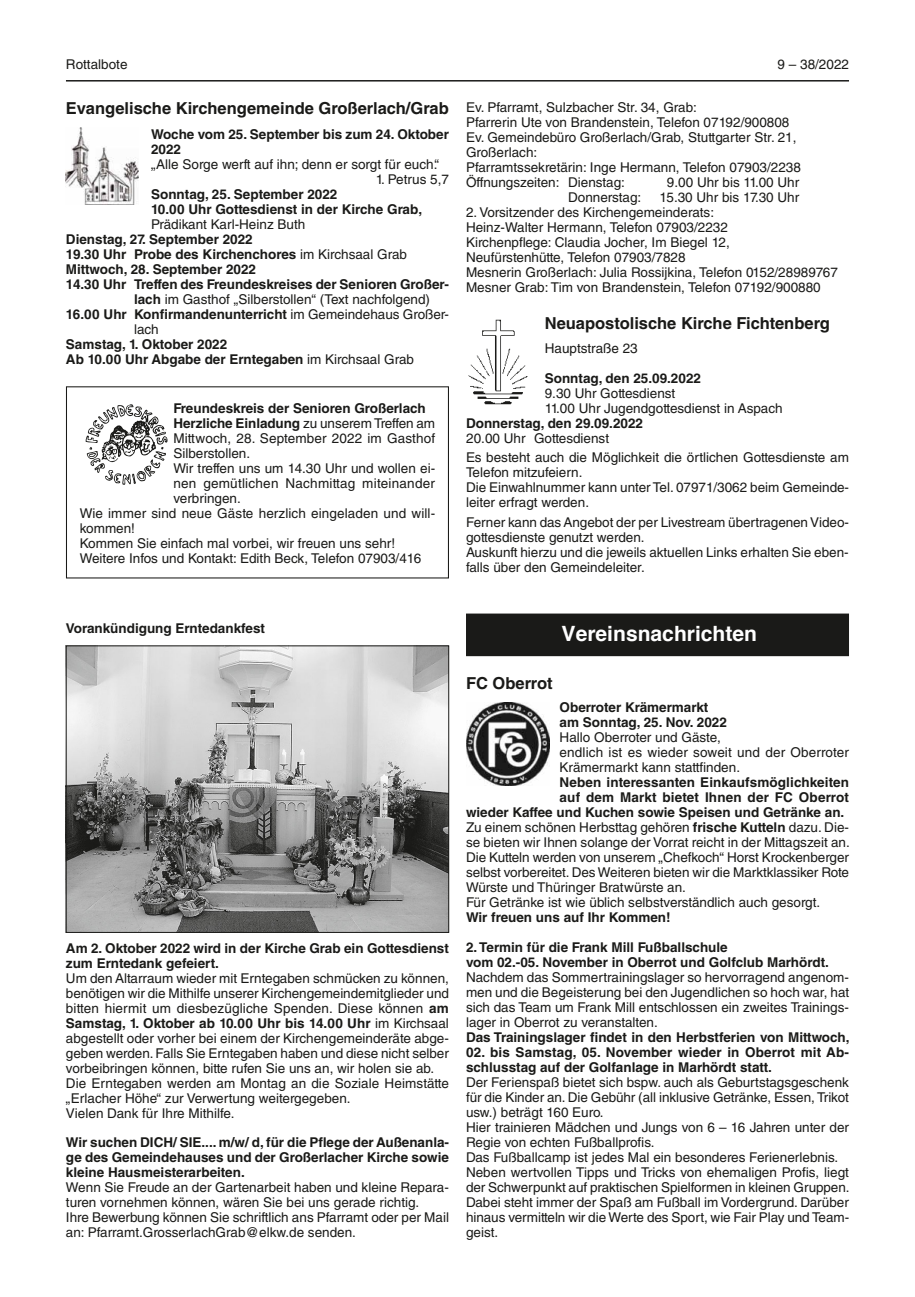
<style>
.page{position:relative;width:915px;height:1297px;background:#fff}
.page>*{position:absolute;margin:0;border:0;box-sizing:border-box;transform-origin:0 0}
.t1{font:700 21px "Helvetica";color:#fff}
.t2{font:700 16.5px "Helvetica LT Std";color:#1a1a18}
.t3{font:13.5px/15px "Helvetica LT Std";color:#1a1a18}
.t4{font:700 13.5px/15px "Helvetica LT Std";color:#1a1a18}
.t5{font:13.5px "Helvetica LT Std";letter-spacing:.02em;color:#1a1a18}
.s1{font-weight:400}
.s2{font-weight:700}
</style>
<div class="page">
<hr style="left:66px;top:80px;width:782px;height:2px;background:#1a1a18">
<svg style="left:86px;top:404px;width:81px;height:81px"></svg>
<div style="left:66px;top:386px;width:383px;height:192px;border:1px solid #1a1a18"></div>
<img style="left:68px;top:648px;width:379px;height:283px">
<div style="left:66px;top:646px;width:383px;height:287px;border:1px solid #1a1a18"></div>
<img style="left:66px;top:128px;width:73px;height:77px">
<img style="left:468px;top:319px;width:60px;height:85px">
<div style="left:467px;top:615px;width:380px;height:40px;background:#1a1a18"></div>
<div style="left:466px;top:613px;width:382px;height:43px;border:2px solid #1a1a18"></div>
<img style="left:466px;top:702px;width:83px;height:83px">
<p class="t3" style="left:66px;top:57px;width:63px">Rottalbote</p>
<p class="t3" style="left:777px;top:57px;width:73px">9 – 38/2022</p>
<p class="t2" style="left:66px;top:98px;width:384px">Evangelische Kirchengemeinde Großerlach/Grab</p>
<p class="t4" style="left:151px;top:126px;width:299px">Woche vom 25. September bis zum 24. Oktober<br>2022</p>
<p class="t3" style="left:151px;top:157px;width:289px">„Alle Sorge werft auf ihn; denn er sorgt für euch.“</p>
<p class="t3" style="left:375px;top:172px;width:75px">1. Petrus 5,7</p>
<p class="t4" style="left:151px;top:186px;width:272px">Sonntag, 25. September 2022<br>10.00 Uhr Gottesdienst in der Kirche Grab,</p>
<p class="t3" style="left:151px;top:217px;width:156px">Prädikant Karl-Heinz Buth</p>
<p class="t4" style="left:66px;top:231px;width:188px">Dienstag, 27. September 2022</p>
<p class="t4" style="left:66px;top:246px;width:342px">19.30 Uhr Probe des Kirchenchores <span class="s1">im Kirchsaal Grab</span></p>
<p class="t4" style="left:66px;top:261px;width:191px">Mittwoch, 28. September 2022</p>
<p class="t4" style="left:66px;top:276px;width:384px">14.30 Uhr Treffen des Freundeskreises der Senioren Großer-</p>
<p class="t3" style="left:134px;top:292px;width:297px"><span class="s2">lach</span> im Gasthof „Silberstollen“ (Text nachfolgend)</p>
<p class="t4" style="left:66px;top:306px;width:384px">16.00 Uhr Konfirmandenunterricht <span class="s1">im Gemeindehaus Großer-</span></p>
<p class="t3" style="left:134px;top:321px;width:26px">lach</p>
<p class="t4" style="left:66px;top:336px;width:349px">Samstag, 1. Oktober 2022<br>Ab 10.00 Uhr Abgabe der Erntegaben <span class="s1">im Kirchsaal Grab</span></p>
<p class="t4" style="left:173px;top:400px;width:254px">Freundeskreis der Senioren Großerlach</p>
<p class="t4" style="left:173px;top:415px;width:263px">Herzliche Einladung <span class="s1">zu unserem Treffen am</span></p>
<p class="t3" style="left:173px;top:430px;width:263px">Mittwoch, 28. September 2022 im Gasthof</p>
<p class="t3" style="left:173px;top:445px;width:78px">Silberstollen.</p>
<p class="t3" style="left:173px;top:460px;width:263px">Wir treffen uns um 14.30 Uhr und wollen ei-</p>
<p class="t5" style="left:173px;top:475px;width:263px">nen gemütlichen Nachmittag miteinander</p>
<p class="t3" style="left:173px;top:490px;width:69px">verbringen.</p>
<p class="t3" style="left:80px;top:505px;width:357px">Wie immer sind neue Gäste herzlich eingeladen und will-</p>
<p class="t3" style="left:80px;top:520px;width:57px">kommen!</p>
<p class="t3" style="left:80px;top:535px;width:317px">Kommen Sie einfach mal vorbei, wir freuen uns sehr!</p>
<p class="t3" style="left:80px;top:550px;width:343px">Weitere Infos und Kontakt: Edith Beck, Telefon 07903/416</p>
<p class="t3" style="left:466px;top:99px;width:336px">Ev. Pfarramt, Sulzbacher Str. 34, Grab:<br>Pfarrerin Ute von Brandenstein, Telefon 07192/900808<br>Ev. Gemeindebüro Großerlach/Grab, Stuttgarter Str. 21, Großerlach:<br>Pfarramtssekretärin: Inge Hermann, Telefon 07903/2238<br>Öffnungszeiten: Dienstag:</p>
<p class="t3" style="left:666px;top:174px;width:134px">9.00 Uhr bis 11.00 Uhr</p>
<p class="t3" style="left:568px;top:189px;width:75px">Donnerstag:</p>
<p class="t3" style="left:659px;top:189px;width:141px">15.30 Uhr bis 17.30 Uhr</p>
<p class="t3" style="left:466px;top:204px;width:373px">2. Vorsitzender des Kirchengemeinderats:<br>Heinz-Walter Hermann, Telefon 07903/2232<br>Kirchenpflege: Claudia Jocher, Im Biegel 12,<br>Neufürstenhütte, Telefon 07903/7828<br>Mesnerin Großerlach: Julia Rossijkina, Telefon 0152/28989767<br>Mesner Grab: Tim von Brandenstein, Telefon 07192/900880</p>
<p class="t2" style="left:544px;top:313px;width:286px">Neuapostolische Kirche Fichtenberg</p>
<p class="t3" style="left:544px;top:341px;width:94px">Hauptstraße 23</p>
<p class="t4" style="left:544px;top:371px;width:158px">Sonntag, den 25.09.2022</p>
<p class="t3" style="left:544px;top:386px;width:239px">9.30 Uhr Gottesdienst<br>11.00 Uhr Jugendgottesdienst in Aspach</p>
<p class="t4" style="left:466px;top:416px;width:178px">Donnerstag, den 29.09.2022</p>
<p class="t3" style="left:466px;top:429px;width:384px;line-height:19.4px">20.00 Uhr Gottesdienst<br>Es besteht auch die Möglichkeit die örtlichen Gottesdienste am</p>
<p class="t3" style="left:466px;top:465px;width:384px">Telefon mitzufeiern.<br>Die Einwahlnummer kann unter Tel. 07971/3062 beim Gemeinde&shy;leiter erfragt werden.</p>
<p class="t3" style="left:466px;top:514px;width:384px">Ferner kann das Angebot der per Livestream übertragenen Video&shy;gottesdienste genutzt werden.<br>Auskunft hierzu und die jeweils aktuellen Links erhalten Sie eben&shy;falls über den Gemeindeleiter.</p>
<p class="t4" style="left:66px;top:621px;width:201px">Vorankündigung Erntedankfest</p>
<p class="t4" style="left:66px;top:940px;width:384px">Am 2. Oktober 2022 wird in der Kirche Grab ein Gottesdienst zum Erntedank gefeiert.</p>
<p class="t3" style="left:66px;top:970px;width:384px">Um den Altarraum wieder mit Erntegaben schmücken zu können, benötigen wir die Mithilfe unserer Kirchengemeindemitglieder und bitten hiermit um diesbezügliche Spenden. Diese können <span class="s2">am Samstag, 1. Oktober ab 10.00 Uhr bis 14.00 Uhr</span> im Kirchsaal abgestellt oder vorher bei einem der Kirchengemeinderäte abge&shy;geben werden. Falls Sie Erntegaben haben und diese nicht selber vorbeibringen können, bitte rufen Sie uns an, wir holen sie ab.<br>Die Erntegaben werden am Montag an die Soziale Heimstätte „Erlacher Höhe“ zur Verwertung weitergegeben.<br>Vielen Dank für Ihre Mithilfe.</p>
<p class="t4" style="left:66px;top:1135px;width:384px;text-align:justify">Wir suchen DICH/ SIE.... m/w/ d, für die Pflege der Außenanla&shy;ge des Gemeindehauses und der Großerlacher Kirche sowie kleine Hausmeisterarbeiten.</p>
<p class="t3" style="left:66px;top:1180px;width:384px">Wenn Sie Freude an der Gartenarbeit haben und kleine Repara&shy;turen vornehmen können, wären Sie bei uns gerade richtig.<br>Ihre Bewerbung können Sie schriftlich ans Pfarramt oder per Mail an: Pfarramt.GrosserlachGrab@elkw.de senden.</p>
<h1 class="t1" style="left:561px;top:616px;width:197px">Vereinsnachrichten</h1>
<p class="t2" style="left:466px;top:673px;width:88px">FC Oberrot</p>
<p class="t4" style="left:559px;top:700px;width:169px">Oberroter Krämermarkt am Sonntag, 25. Nov. 2022</p>
<p class="t3" style="left:559px;top:730px;width:290px">Hallo Oberroter und Gäste,<br>endlich ist es wieder soweit und der Oberroter<br>Krämermarkt kann stattfinden.</p>
<p class="t4" style="left:559px;top:775px;width:291px">Neben interessanten Einkaufsmöglichkeiten</p>
<p class="t4" style="left:559px;top:790px;width:291px">auf dem Markt bietet Ihnen der FC Oberrot</p>
<p class="t4" style="left:466px;top:805px;width:379px">wieder Kaffee und Kuchen sowie Speisen und Getränke an.</p>
<p class="t3" style="left:466px;top:820px;width:384px">Zu einem schönen Herbsttag gehören <span class="s2">frische Kutteln</span> dazu. Die-</p>
<p class="t3" style="left:466px;top:835px;width:385px">se bieten wir Ihnen solange der Vorrat reicht in der Mittagszeit an.</p>
<p class="t3" style="left:466px;top:850px;width:384px">Die Kutteln werden von unserem „Chefkoch“ Horst Krockenberger</p>
<p class="t3" style="left:466px;top:865px;width:384px">selbst vorbereitet. Des Weiteren bieten wir die Marktklassiker Rote</p>
<p class="t3" style="left:466px;top:880px;width:221px">Würste und Thüringer Bratwürste an.</p>
<p class="t3" style="left:466px;top:895px;width:355px">Für Getränke ist wie üblich selbstverständlich auch gesorgt.</p>
<p class="t4" style="left:466px;top:910px;width:206px">Wir freuen uns auf Ihr Kommen!</p>
<p class="t4" style="left:466px;top:940px;width:364px">2. Termin für die Frank Mill Fußballschule<br>vom 02.-05. November in Oberrot und Golfclub Marhördt.</p>
<p class="t3" style="left:466px;top:970px;width:384px;text-align:justify">Nachdem das Sommertrainingslager so hervorragend angenom&shy;men und die Begeisterung bei den Jugendlichen so hoch war, hat sich das Team um Frank Mill entschlossen ein zweites Trainings&shy;lager in Oberrot zu veranstalten.</p>
<p class="t4" style="left:466px;top:1030px;width:385px">Das Trainingslager findet in den Herbstferien von Mittwoch,</p>
<p class="t4" style="left:466px;top:1045px;width:384px">02. bis Samstag, 05. November wieder in Oberrot mit Ab&shy;schlusstag auf der Golfanlage in Marhördt statt.</p>
<p class="t3" style="left:466px;top:1075px;width:385px">Der Ferienspaß bietet sich bspw. auch als Geburtstagsgeschenk für die Kinder an. Die Gebühr (all inklusive Getränke, Essen, Trikot usw.) beträgt 160 Euro.<br>Hier trainieren Mädchen und Jungs von 6 – 16 Jahren unter der Regie von echten Fußballprofis.<br>Das Fußballcamp ist jedes Mal ein besonderes Ferienerlebnis.<br>Neben wertvollen Tipps und Tricks von ehemaligen Profis, liegt der Schwerpunkt auf praktischen Spielformen in kleinen Gruppen.<br>Dabei steht immer der Spaß am Fußball im Vordergrund. Darüber hinaus vermitteln wir die Werte des Sport, wie Fair Play und Team&shy;geist.</p>
</div>
